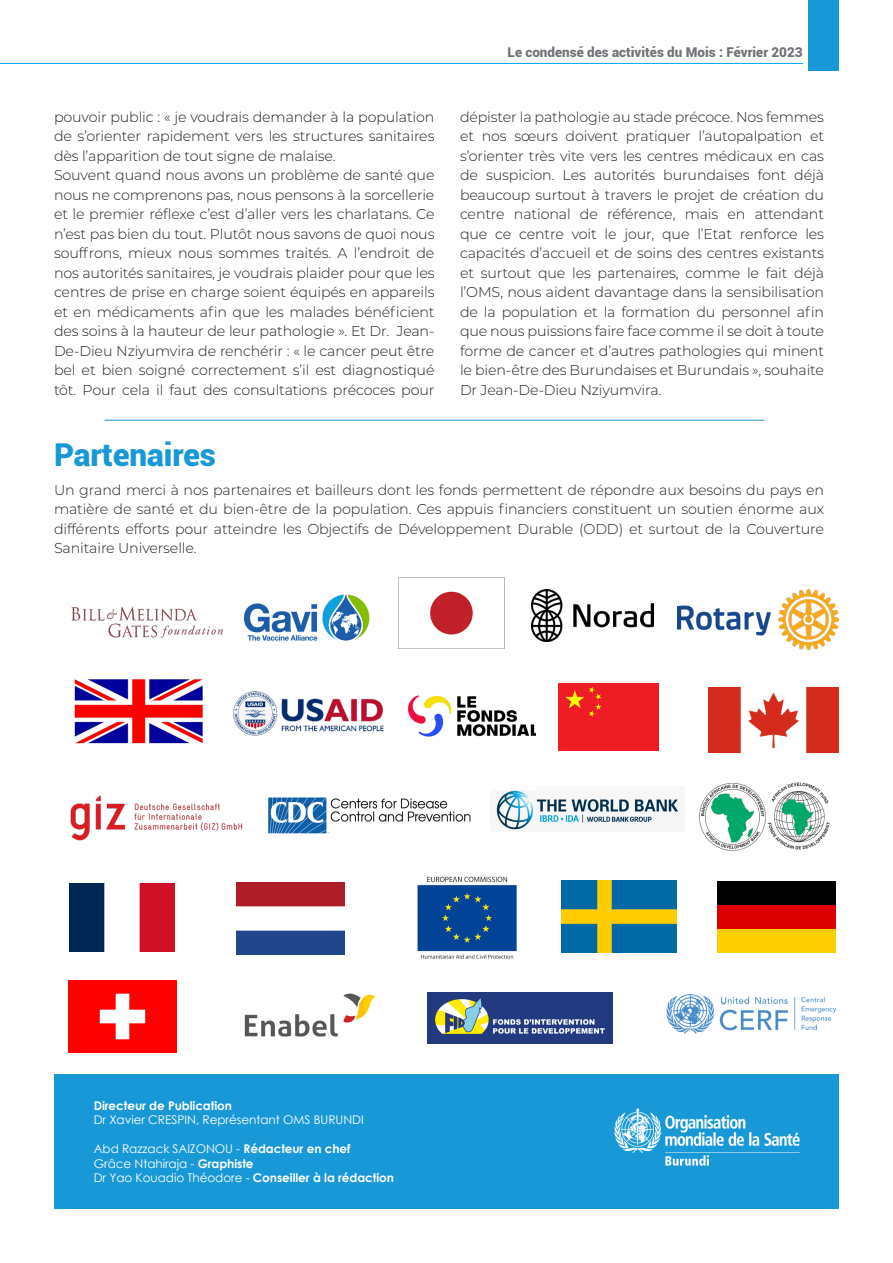
<style>
.page{position:relative;width:893px;height:1263px;background:#fff}
.page>*{position:absolute;margin:0;border:0;box-sizing:border-box;transform-origin:0 0}
.t1{font:900 31.5px "Roboto";color:#1898d6}
.t2{font:300 14.25px/19.5px "Montserrat";letter-spacing:-.01em;color:#231f20;text-align:justify}
.t3{font:900 13.5px "Roboto";color:#727477}
.t4{font:12px "Century Gothic";letter-spacing:-.005em;color:#fff}
.t5{font:700 12px "Century Gothic";letter-spacing:-.005em;color:#fff}
.s1{font-weight:700}
.s2{font-weight:400}
</style>
<div class="page">
<div style="left:54px;top:1075px;width:785px;height:134px;background:#1898d6"></div>
<img style="left:614px;top:1108px;width:186px;height:58px">
<hr style="left:0;top:63px;width:803px;height:1px;background:#00aeef">
<div style="left:808px;top:0;width:31px;height:71px;background:#1898d6"></div>
<img style="left:71px;top:606px;width:152px;height:32px">
<img style="left:243px;top:594px;width:127px;height:47px">
<img style="left:717px;top:882px;width:118px;height:71px">
<img style="left:678px;top:589px;width:161px;height:61px">
<img style="left:74px;top:679px;width:129px;height:65px">
<img style="left:417px;top:876px;width:100px;height:83px">
<img style="left:233px;top:691px;width:151px;height:45px">
<img style="left:531px;top:590px;width:123px;height:51px">
<img style="left:268px;top:797px;width:203px;height:37px">
<img style="left:699px;top:782px;width:131px;height:69px">
<img style="left:708px;top:687px;width:130px;height:65px">
<img style="left:496px;top:790px;width:183px;height:40px">
<hr style="left:104px;top:420px;width:660px;height:1px;background:#1898d6">
<img style="left:70px;top:883px;width:104px;height:68px">
<img style="left:237px;top:883px;width:108px;height:72px">
<img style="left:561px;top:881px;width:116px;height:72px">
<img style="left:398px;top:577px;width:107px;height:72px">
<img style="left:70px;top:795px;width:173px;height:46px">
<div style="left:558px;top:683px;width:101px;height:67px;background:#ee1c25"></div>
<img style="left:68px;top:980px;width:108px;height:72px">
<img style="left:244px;top:993px;width:132px;height:44px">
<img style="left:427px;top:992px;width:186px;height:52px">
<img style="left:666px;top:993px;width:170px;height:41px">
<img style="left:408px;top:695px;width:128px;height:42px">
<p class="t2" style="left:54px;top:107px;width:382px">pouvoir public : « je voudrais demander à la population de s’orienter rapidement vers les structures sanitaires dès l’apparition de tout signe de malaise.</p>
<p class="t2" style="left:54px;top:165px;width:382px">Souvent quand nous avons un problème de santé que nous ne comprenons pas, nous pensons à la sorcellerie et le premier réflexe c’est d’aller vers les charlatans. Ce n’est pas bien du tout. Plutôt nous savons de quoi nous souffrons, mieux nous sommes traités. A l’endroit de nos autorités sanitaires, je voudrais plaider pour que les centres de prise en charge soient équipés en appareils et en médicaments afin que les malades bénéficient des soins à la hauteur de leur pathologie ». Et Dr. Jean-De-Dieu Nziyumvira de renchérir : « le cancer peut être bel et bien soigné correctement s’il est diagnostiqué tôt. Pour cela il faut des consultations précoces pour</p>
<p class="t3" style="left:507px;top:43px;width:297px">Le condensé des activités du Mois : Février 2023</p>
<p class="t2" style="left:460px;top:107px;width:366px">dépister la pathologie au stade précoce. Nos femmes et nos sœurs doivent pratiquer l’autopalpation et s’orienter très vite vers les centres médicaux en cas de suspicion. Les autorités burundaises font déjà beaucoup surtout à travers le projet de création du centre national de référence, mais en attendant que ce centre voit le jour, que l’Etat renforce les capacités d’accueil et de soins des centres existants et surtout que les partenaires, comme le fait déjà l’OMS, nous aident davantage dans la sensibilisation de la population et la formation du personnel afin que nous puissions faire face comme il se doit à toute forme de cancer et d’autres pathologies qui minent le bien-être des Burundaises et Burundais », souhaite Dr Jean-De-Dieu Nziyumvira.</p>
<p class="t1" style="left:54px;top:433px;width:163px">Partenaires</p>
<p class="t2" style="left:54px;top:479px;width:772px">Un grand merci à nos partenaires et bailleurs dont les fonds permettent de répondre aux besoins du pays en matière de santé et du bien-être de la population. Ces appuis financiers constituent un soutien énorme aux différents efforts pour atteindre les Objectifs de Développement Durable (ODD) et surtout de la Couverture Sanitaire Universelle.</p>
<p class="t5" style="left:94px;top:1096px;width:140px">Directeur de Publication</p>
<p class="t4" style="left:94px;top:1112px;width:272px">Dr Xavier CRESPIN, Représentant OMS BURUNDI</p>
<p class="t4" style="left:94px;top:1140px;width:258px">Abd Razzack SAIZONOU - <span class="s1">Rédacteur en chef</span></p>
<p class="t4" style="left:94px;top:1155px;width:161px">Grâce Ntahiraja - <span class="s1">Graphiste</span></p>
<p class="t5" style="left:94px;top:1168px;width:302px"><span class="s2">Dr Yao Kouadio Théodore -</span> Conseiller à la rédaction</p>
</div>
